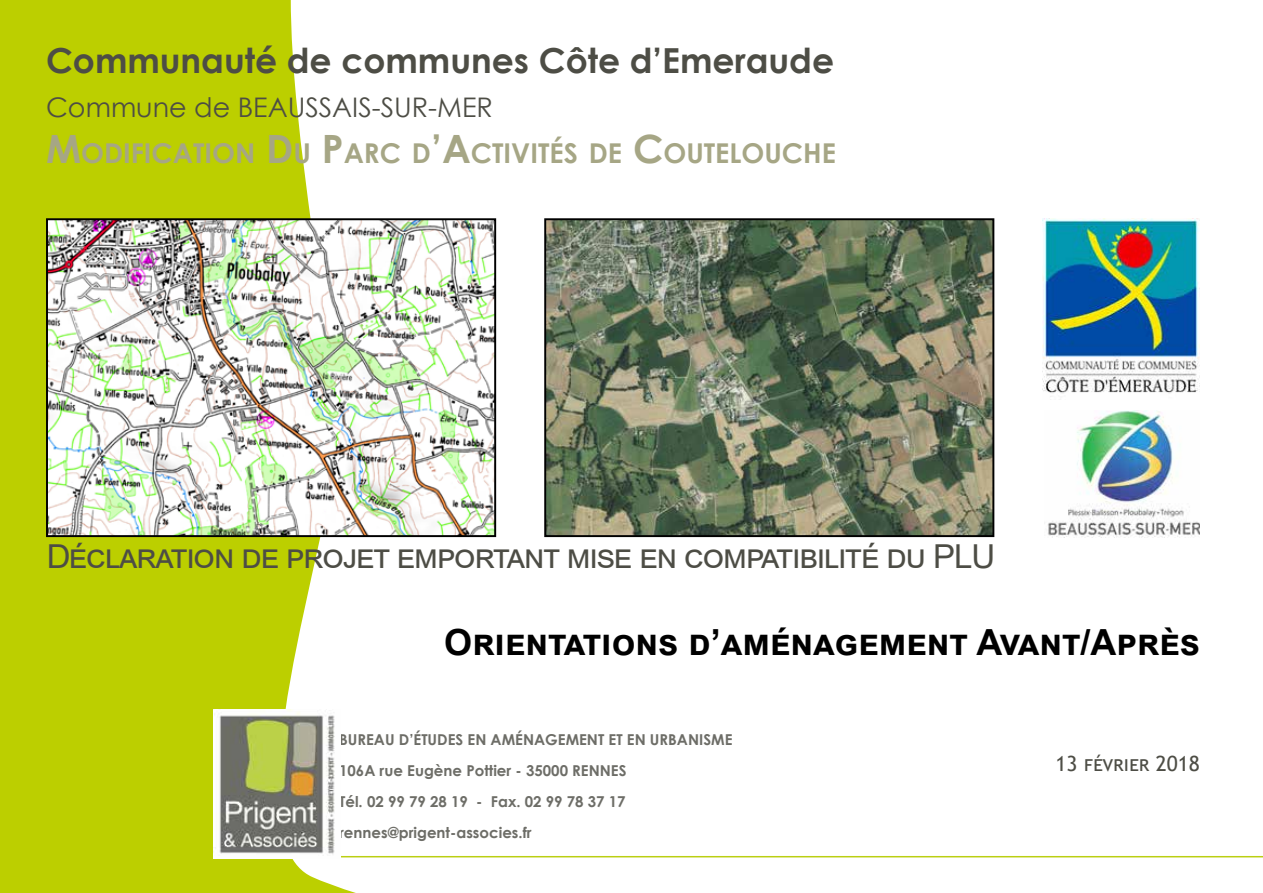
<style>
.page{position:relative;width:1263px;height:893px;background:#fff}
.page>*{position:absolute;margin:0;border:0;box-sizing:border-box;transform-origin:0 0}
.t1{font:700 36px "Arial";color:#000}
.t2{font:700 34.5px "Century Gothic";color:#4d4d45}
.t3{font:33px "Arial";letter-spacing:-.03em;color:#4d4d45}
.t4{font:700 27.3px "Century Gothic";color:#a6a685}
.t5{font:27px "Century Gothic";color:#4d4d45}
.t6{font:21px "Trebuchet MS";color:#4d4d45}
.t7{font:700 15px/31px "Century Gothic";color:#6d6d67}
.s1{font-size:39px}
</style>
<div class="page">
<svg style="left:0;top:0;width:527px;height:893px;fill:#bccf00"></svg>
<img style="left:49px;top:221px;width:444px;height:313px">
<div style="left:46px;top:218px;width:450px;height:319px;border:2px solid #000"></div>
<img style="left:547px;top:221px;width:444px;height:313px">
<div style="left:544px;top:218px;width:450px;height:319px;border:2px solid #000"></div>
<img style="left:1048px;top:410px;width:152px;height:127px">
<img style="left:214px;top:709px;width:126px;height:149px">
<img style="left:1042px;top:218px;width:158px;height:179px">
<h2 class="t2" style="left:46px;top:35px;width:789px">Communauté de communes Côte d’Emeraude</h2>
<h3 class="t5" style="left:46px;top:88px;width:448px">Commune de BEAUSSAIS-SUR-MER</h3>
<h3 class="t4" style="left:46px;top:133px;width:791px"><span class="s1">M</span>ODIFICATION <span class="s1">D</span> U <span class="s1">P</span>ARC D<span class="s1">’A</span>CTIVITÉS DE <span class="s1">C</span>OUTELOUCHE</h3>
<h3 class="t3" style="left:46px;top:534px;width:951px">Déclaration de projet emportant mise en compatibilité du PLU</h3>
<h1 class="t1" style="left:444px;top:617px;width:757px">Orientations d’aménagement Avant/Après</h1>
<p class="t7" style="left:339px;top:723px;width:395px">BUREAU D’ÉTUDES EN AMÉNAGEMENT ET EN URBANISME 106A rue Eugène Pottier - 35000 RENNES<br>Tél. 02 99 79 28 19 - Fax. 02 99 78 37 17 rennes@prigent-associes.fr</p>
<h3 class="t6" style="left:1055px;top:750px;width:146px">13 février 2018</h3>
</div>
